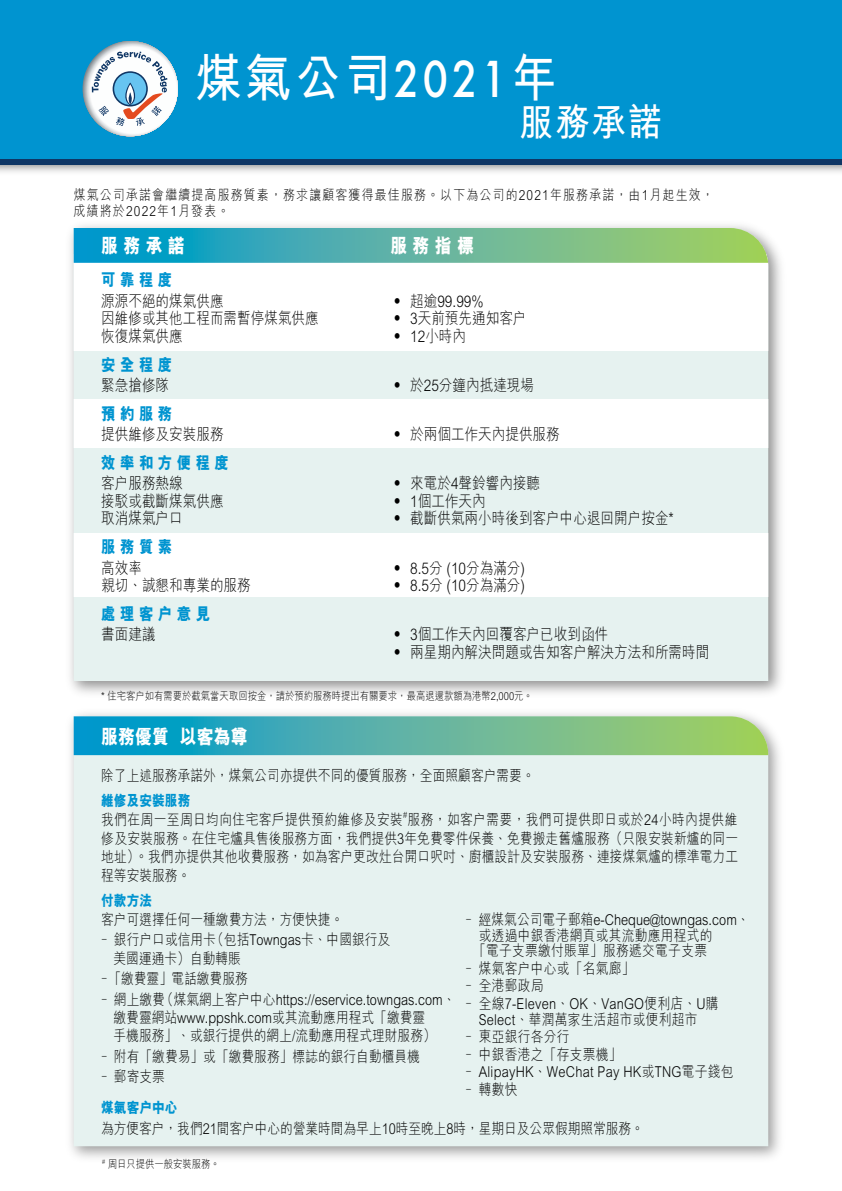
<style>
.page{position:relative;width:842px;height:1191px;background:#fff}
.page>*{position:absolute;margin:0;border:0;box-sizing:border-box;transform-origin:0 0}
.t1{font:700 52px "M Hei HK";color:#fff;scale:.9 1}
.t2{font:700 38px "M Hei HK";color:#fff;scale:.9 1}
.t3{font:800 20px "M Hei HK";color:#fff;scale:.85 1}
.t4{font:800 17px "M Hei HK";color:#0094d0;scale:.85 1}
.t5{font:300 16px/17.6px "M Hei HK";color:#000;scale:.85 1}
.t6{font:300 15px/20.4px "M Hei HK";color:#000;scale:.85 1}
.t7{font:300 15px/17.6px "M Hei HK";letter-spacing:.02em;color:#000;scale:.85 1}
.t8{font:300 15px "M Hei HK";letter-spacing:.03em;color:#000;scale:.85 1}
.t9{font:800 15px "M Hei HK";color:#0094d0;scale:.85 1}
.t10{font:300 14px/16px "M Hei HK";letter-spacing:.1em;color:#000;scale:.85 1}
.t11{font:300 11px "M Hei HK";color:#000;scale:.85 1}
.t12{font:300 8.8px "M Hei HK";color:#000;scale:.85 1}
.s1{font-family:"Futura";font-weight:500;font-size:48px}
</style>
<div class="page">
<img style="left:6px;top:164px;width:836px;height:8px">
<div style="left:0;top:7px;width:842px;height:157px;background:#0f3665"></div>
<div style="left:0;top:0;width:842px;height:159px;background:#0094d0"></div>
<div style="left:74px;top:755px;width:694px;height:391px;background:#e6f2f0"></div>
<svg style="left:74px;top:716px;width:694px;height:39px;background:#59b4a0"></svg>
<img style="left:70px;top:225px;width:711px;height:471px">
<div style="left:74px;top:351px;width:694px;height:330px;background:#e6f2f0"></div>
<div style="left:74px;top:254px;width:694px;height:97px;background:#fff"></div>
<div style="left:74px;top:399px;width:694px;height:48px;background:#fff"></div>
<div style="left:74px;top:533px;width:694px;height:64px;background:#fff"></div>
<svg style="left:74px;top:228px;width:694px;height:35px;background:#59b4a0"></svg>
<svg style="left:83px;top:41px;width:95px;height:95px"></svg>
<img style="left:0;top:164px;width:6px;height:8px">
<h1 class="t1" style="left:195px;top:40px;width:404px">煤氣公司<span class="s1">2021</span>年</h1>
<h2 class="t2" style="left:519px;top:94px;width:160px">服務承諾</h2>
<p class="t10" style="left:74px;top:187px;width:754px">煤氣公司承諾會繼續提高服務質素，務求讓顧客獲得最佳服務。以下為公司的2021年服務承諾，由1月起生效，成績將於2022年1月發表。</p>
<h3 class="t3" style="left:101px;top:233px;width:100px">服 務 承 諾</h3>
<h3 class="t3" style="left:390px;top:233px;width:100px">服 務 指 標</h3>
<p class="t4" style="left:101px;top:268px;width:85px">可 靠 程 度</p>
<p class="t5" style="left:101px;top:291px;width:146px">源源不絕的煤氣供應</p>
<p class="t5" style="left:390px;top:291px;width:111px">‧ 超逾99.99%</p>
<p class="t5" style="left:101px;top:309px;width:258px">因維修或其他工程而需暫停煤氣供應</p>
<p class="t5" style="left:390px;top:309px;width:162px">‧ 3天前預先通知客户</p>
<p class="t5" style="left:101px;top:326px;width:98px">恢復煤氣供應</p>
<p class="t5" style="left:390px;top:326px;width:91px">‧ 12小時內</p>
<p class="t4" style="left:101px;top:353px;width:85px">安 全 程 度</p>
<p class="t5" style="left:101px;top:376px;width:82px">緊急搶修隊</p>
<p class="t5" style="left:390px;top:376px;width:171px">‧ 於25分鐘內抵達現場</p>
<p class="t4" style="left:101px;top:402px;width:85px">預 約 服 務</p>
<p class="t5" style="left:101px;top:425px;width:146px">提供維修及安裝服務</p>
<p class="t5" style="left:390px;top:425px;width:201px">‧ 於兩個工作天內提供服務</p>
<p class="t4" style="left:101px;top:451px;width:152px">效 率 和 方 便 程 度</p>
<p class="t5" style="left:101px;top:474px;width:98px">客户服務熱線</p>
<p class="t5" style="left:390px;top:474px;width:178px">‧ 來電於4聲鈴響內接聽</p>
<p class="t5" style="left:101px;top:491px;width:146px">接駁或截斷煤氣供應</p>
<p class="t5" style="left:390px;top:491px;width:114px">‧ 1個工作天內</p>
<p class="t5" style="left:101px;top:509px;width:98px">取消煤氣户口</p>
<p class="t5" style="left:390px;top:509px;width:335px">‧ 截斷供氣兩小時後到客户中心退回開户按金*</p>
<p class="t4" style="left:101px;top:535px;width:85px">服 務 質 素</p>
<p class="t5" style="left:101px;top:558px;width:50px">高效率</p>
<p class="t5" style="left:390px;top:558px;width:160px">‧ 8.5分 (10分為滿分)</p>
<p class="t5" style="left:101px;top:576px;width:178px">親切、誠懇和專業的服務</p>
<p class="t5" style="left:390px;top:576px;width:160px">‧ 8.5分 (10分為滿分)</p>
<p class="t4" style="left:101px;top:602px;width:130px">處 理 客 户 意 見</p>
<p class="t5" style="left:101px;top:625px;width:66px">書面建議</p>
<p class="t5" style="left:390px;top:625px;width:377px">‧ 3個工作天內回覆客户已收到函件<br>‧ 兩星期內解決問題或告知客户解決方法和所需時間</p>
<p class="t11" style="left:101px;top:688px;width:509px">* 住宅客户如有需要於截氣當天取回按金，請於預約服務時提出有關要求，最高退還款額為港幣2,000元。</p>
<h3 class="t3" style="left:101px;top:723px;width:174px">服務優質 以客為尊</h3>
<p class="t6" style="left:101px;top:764px;width:512px">除了上述服務承諾外，煤氣公司亦提供不同的優質服務，全面照顧客户需要。</p>
<p class="t9" style="left:101px;top:790px;width:107px">維修及安裝服務</p>
<p class="t8" style="left:101px;top:809px;width:750px">我們在周一至周日均向住宅客戶提供預約維修及安裝服務，如客户需要，我們可提供即日或於24小時內提供維</p>
<p class="t12" style="left:403px;top:809px;width:6px">#</p>
<p class="t6" style="left:101px;top:828px;width:751px;line-height:18.4px;text-align:justify">修及安裝服務。在住宅爐具售後服務方面，我們提供3年免費零件保養、免費搬走舊爐服務（只限安裝新爐的同一地址）。我們亦提供其他收費服務，如為客户更改灶台開口呎吋、廚櫃設計及安裝服務、連接煤氣爐的標準電力工程等安裝服務。</p>
<p class="t9" style="left:101px;top:890px;width:62px">付款方法</p>
<p class="t6" style="left:101px;top:908px;width:342px">客户可選擇任何一種繳費方法，方便快捷。<br>﹣銀行户口或信用卡（包括Towngas卡、中國銀行及</p>
<p class="t6" style="left:101px;top:947px;width:418px;text-indent:12px">美國運通卡）自動轉賬<br>﹣「繳費靈」電話繳費服務<br>﹣網上繳費（煤氣網上客户中心https://eservice.towngas.com、</p>
<p class="t6" style="left:114px;top:1007px;width:381px;line-height:18.4px">繳費靈網站www.ppshk.com或其流動應用程式「繳費靈手機服務」、或銀行提供的網上/流動應用程式理財服務）</p>
<p class="t6" style="left:101px;top:1045px;width:377px">﹣附有「繳費易」或「繳費服務」標誌的銀行自動櫃員機﹣郵寄支票</p>
<p class="t9" style="left:101px;top:1097px;width:92px">煤氣客户中心</p>
<p class="t6" style="left:101px;top:1117px;width:640px">為方便客户，我們21間客户中心的營業時間為早上10時至晚上8時，星期日及公眾假期照常服務。</p>
<p class="t6" style="left:466px;top:908px;width:336px">﹣ 經煤氣公司電子郵箱e-Cheque@towngas.com、</p>
<p class="t7" style="left:479px;top:925px;width:277px">或透過中銀香港網頁或其流動應用程式的</p>
<p class="t7" style="left:473px;top:941px;width:277px">「電子支票繳付賬單」服務遞交電子支票</p>
<p class="t7" style="left:466px;top:959px;width:299px">﹣ 煤氣客户中心或「名氣廊」<br>﹣ 全港郵政局<br>﹣ 全線7-Eleven、OK、VanGO便利店、U購</p>
<p class="t7" style="left:466px;top:1009px;width:317px;text-indent:13px">Select、華潤萬家生活超市或便利超市<br>﹣ 東亞銀行各分行<br>﹣ 中銀香港之「存支票機」<br>﹣ AlipayHK、WeChat Pay HK或TNG電子錢包﹣ 轉數快</p>
<p class="t11" style="left:102px;top:1156px;width:140px"><sup>#</sup> 周日只提供一般安裝服務。</p>
</div>
